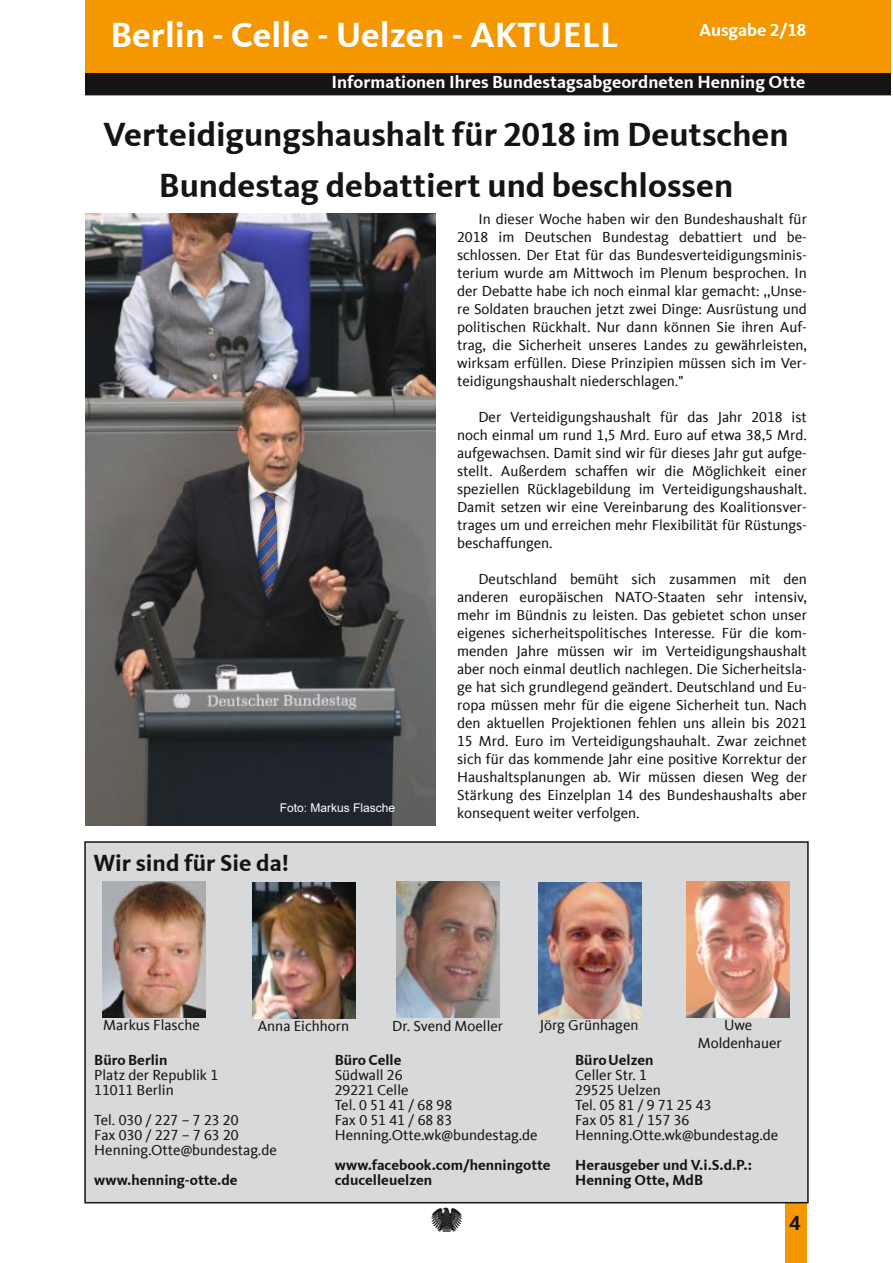
<style>
.page{position:relative;width:893px;height:1263px;background:#fff}
.page>*{position:absolute;margin:0;border:0;box-sizing:border-box;transform-origin:0 0}
.t1{font:700 36px "CDU Kievit Tab";color:#fff}
.t2{font:700 34.5px/51px "CDU Kievit Tab";color:#161413;text-align:center}
.t3{font:700 24px "CDU Kievit Tab";color:#161413}
.t4{font:700 21px "CDU Kievit Tab";color:#161413}
.t5{font:700 18px "CDU Kievit Tab";color:#fff}
.t6{font:15px/18px "CDU Kievit Tab";color:#161413}
.t7{font:700 15px/15px "CDU Kievit Tab";color:#161413}
.t8{font:12px "Arial";color:#fff}
</style>
<div class="page">
<div style="left:85px;top:0;width:806px;height:95px;background:#f49700"></div>
<div style="left:85px;top:73px;width:806px;height:22px;background:#161413"></div>
<div style="left:785px;top:1199px;width:21px;height:64px;background:#f49700"></div>
<div style="left:85px;top:842px;width:723px;height:361px;background:#d8d9da"></div>
<div style="left:84px;top:841px;width:725px;height:362px;border:2px solid #161413"></div>
<img style="left:252px;top:883px;width:103px;height:136px">
<img style="left:103px;top:882px;width:102px;height:136px">
<img style="left:397px;top:882px;width:103px;height:136px">
<img style="left:686px;top:881px;width:103px;height:136px">
<img style="left:539px;top:882px;width:102px;height:136px">
<img style="left:85px;top:213px;width:351px;height:612px">
<h1 class="t1" style="left:111px;top:22px;width:510px">Berlin - Celle - Uelzen - AKTUELL</h1>
<p class="t5" style="left:331px;top:76px;width:476px">Informationen Ihres Bundestagsabgeordneten Henning Otte</p>
<p class="t5" style="left:699px;top:24px;width:109px">Ausgabe 2/18</p>
<h2 class="t2" style="left:103px;top:112px;width:687px">Verteidigungshaushalt für 2018 im Deutschen<br>Bundestag debattiert und beschlossen</h2>
<p class="t6" style="left:457px;top:210px;width:351px;text-align:justify;text-indent:21px">In dieser Woche haben wir den Bundeshaushalt für 2018 im Deutschen Bundestag debattiert und be&shy;schlossen. Der Etat für das Bundesverteidigungsminis&shy;terium wurde am Mittwoch im Plenum besprochen. In der Debatte habe ich noch einmal klar gemacht: ,,Unse&shy;re Soldaten brauchen jetzt zwei Dinge: Ausrüstung und politischen Rückhalt. Nur dann können Sie ihren Auf&shy;trag, die Sicherheit unseres Landes zu gewährleisten, wirksam erfüllen. Diese Prinzipien müssen sich im Ver&shy;teidigungshaushalt niederschlagen."</p>
<p class="t6" style="left:457px;top:408px;width:351px;text-align:justify;text-indent:21px">Der Verteidigungshaushalt für das Jahr 2018 ist noch einmal um rund 1,5 Mrd. Euro auf etwa 38,5 Mrd. aufgewachsen. Damit sind wir für dieses Jahr gut aufge&shy;stellt. Außerdem schaffen wir die Möglichkeit einer speziellen Rücklagebildung im Verteidigungshaushalt.<br>Damit setzen wir eine Vereinbarung des Koalitionsver&shy;trages um und erreichen mehr Flexibilität für Rüstungs&shy;beschaffungen.</p>
<p class="t6" style="left:457px;top:570px;width:351px;text-align:justify;text-indent:21px">Deutschland bemüht sich zusammen mit den anderen europäischen NATO-Staaten sehr intensiv, mehr im Bündnis zu leisten. Das gebietet schon unser eigenes sicherheitspolitisches Interesse. Für die kom&shy;menden Jahre müssen wir im Verteidigungshaushalt aber noch einmal deutlich nachlegen. Die Sicherheitsla&shy;ge hat sich grundlegend geändert. Deutschland und Eu&shy;ropa müssen mehr für die eigene Sicherheit tun. Nach den aktuellen Projektionen fehlen uns allein bis 2021<br>15 Mrd. Euro im Verteidigungshauhalt. Zwar zeichnet sich für das kommende Jahr eine positive Korrektur der Haushaltsplanungen ab. Wir müssen diesen Weg der Stärkung des Einzelplan 14 des Bundeshaushalts aber konsequent weiter verfolgen.</p>
<p class="t8" style="left:280px;top:801px;width:117px">Foto: Markus Flasche</p>
<h3 class="t3" style="left:94px;top:855px;width:197px">Wir sind für Sie da!</h3>
<p class="t6" style="left:103px;top:1016px;width:98px">Markus Flasche</p>
<p class="t6" style="left:258px;top:1017px;width:93px">Anna Eichhorn</p>
<p class="t6" style="left:392px;top:1017px;width:113px">Dr. Svend Moeller</p>
<p class="t6" style="left:698px;top:1016px;width:85px;text-align:center">Uwe<br>Moldenhauer</p>
<p class="t6" style="left:540px;top:1016px;width:100px">Jörg Grünhagen</p>
<p class="t7" style="left:94px;top:1054px;width:75px">Büro Berlin</p>
<p class="t6" style="left:94px;top:1068px;width:125px;line-height:15px">Platz der Republik 1<br>11011 Berlin</p>
<p class="t6" style="left:94px;top:1113px;width:184px;line-height:15px">Tel. 030 / 227 – 7 23 20<br>Fax 030 / 227 – 7 63 20<br>Henning.Otte@bundestag.de</p>
<p class="t7" style="left:94px;top:1174px;width:145px">www.henning-otte.de</p>
<p class="t7" style="left:335px;top:1054px;width:68px">Büro Celle</p>
<p class="t6" style="left:335px;top:1068px;width:204px;line-height:15px">Südwall 26<br>29221 Celle<br>Tel. 0 51 41 / 68 98<br>Fax05141/6883<br>Henning.Otte.wk@bundestag.de</p>
<p class="t7" style="left:335px;top:1159px;width:217px">www.facebook.com/henningotte cducelleuelzen</p>
<p class="t7" style="left:575px;top:1054px;width:80px">BüroUelzen</p>
<p class="t6" style="left:575px;top:1068px;width:204px;line-height:15px">Celler Str. 1<br>29525 Uelzen<br>Tel. 05 81 / 9 71 25 43<br>Fax 05 81 / 157 36<br>Henning.Otte.wk@bundestag.de</p>
<p class="t7" style="left:575px;top:1159px;width:178px">Herausgeber und V.i.S.d.P.:<br>Henning Otte, MdB</p>
<h3 class="t4" style="left:789px;top:1215px;width:12px">4</h3>
</div>
